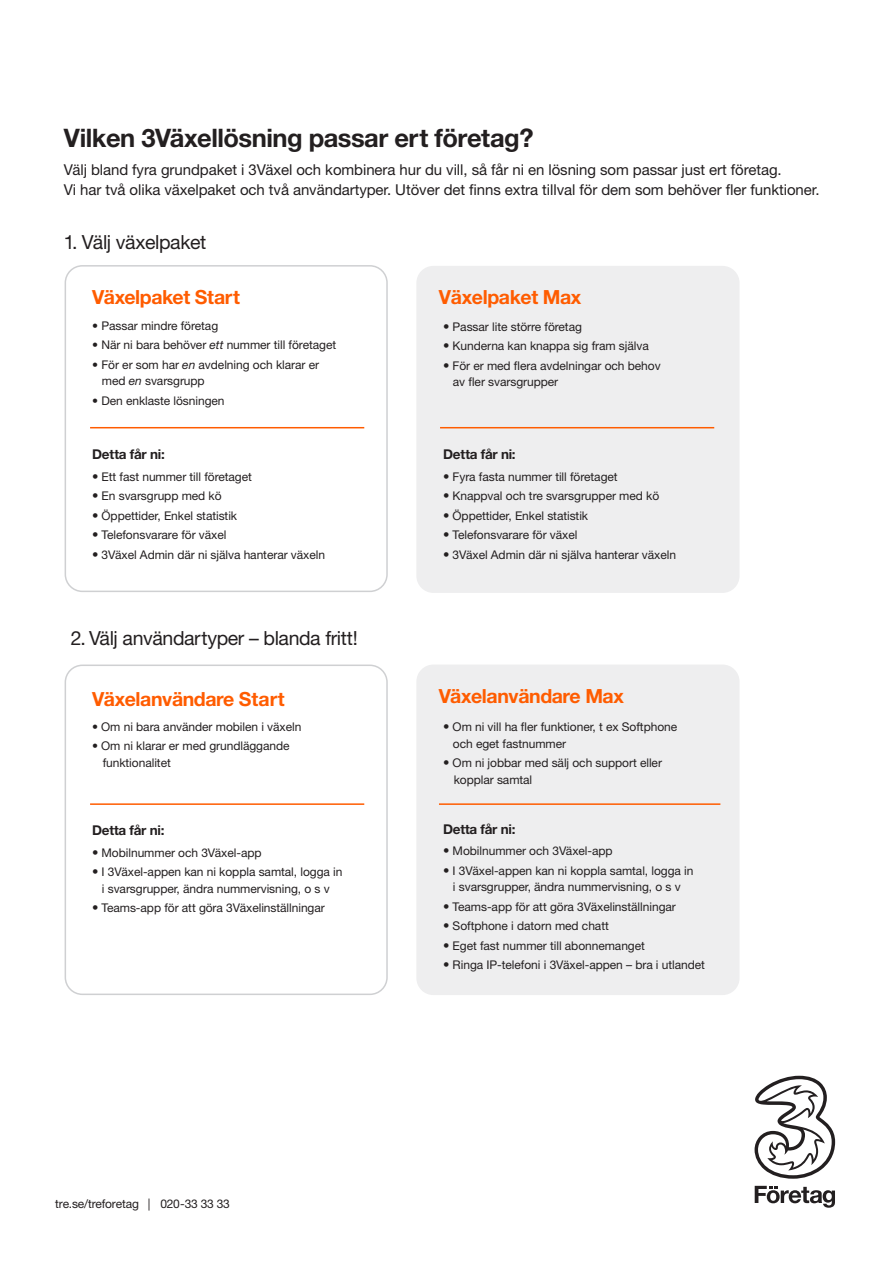
<style>
.page{position:relative;width:893px;height:1263px;background:#fff}
.page>*{position:absolute;margin:0;border:0;box-sizing:border-box;transform-origin:0 0}
.t1{font:700 25.5px "Helvetica Neue LT Std";letter-spacing:-.02em;color:#231f20}
.t2{font:700 19.5px "Helvetica Neue LT Std";letter-spacing:-.02em;color:#ff5c00}
.t3{font:19.5px "Helvetica Neue LT Std";letter-spacing:-.02em;color:#231f20}
.t4{font:15px "Helvetica Neue LT Std";letter-spacing:-.005em;color:#231f20}
.t5{font:700 13.5px "Helvetica Neue LT Std";letter-spacing:-.02em;color:#231f20}
.t6{font:12px/16.5px "Helvetica Neue LT Std";letter-spacing:-.005em;color:#231f20}
.s1{font-style:italic}
.s2{font-size:12.75px}
</style>
<div class="page">
<div style="left:65px;top:265px;width:323px;height:327px;border:2px solid #cfd0d2;border-radius:17px"></div>
<div style="left:65px;top:664px;width:323px;height:331px;border:2px solid #cfd0d2;border-radius:17px"></div>
<div style="left:416px;top:266px;width:323px;height:327px;background:#eeeeef;border-radius:17px"></div>
<div style="left:416px;top:664px;width:323px;height:331px;background:#eeeeef;border-radius:17px"></div>
<hr style="left:90px;top:427px;width:274px;height:1px;background:#ff5c00">
<hr style="left:90px;top:803px;width:274px;height:2px;background:#ff5c00">
<hr style="left:440px;top:427px;width:274px;height:1px;background:#ff5c00">
<hr style="left:439px;top:803px;width:281px;height:2px;background:#ff5c00">
<svg style="left:755px;top:1076px;width:80px;height:103px"></svg>
<svg style="left:755px;top:1186px;width:80px;height:22px"></svg>
<p class="t1" style="left:64px;top:122px;width:471px">Vilken 3Växellösning passar ert företag?</p>
<p class="t4" style="left:64px;top:161px;width:719px">Välj bland fyra grundpaket i 3Växel och kombinera hur du vill, så får ni en lösning som passar just ert företag.</p>
<p class="t4" style="left:64px;top:180px;width:757px">Vi har två olika växelpaket och två användartyper. Utöver det finns extra tillval för dem som behöver fler funktioner.</p>
<p class="t3" style="left:64px;top:230px;width:144px">1. Välj växelpaket</p>
<p class="t2" style="left:92px;top:285px;width:149px">Växelpaket Start</p>
<p class="t6" style="left:92px;top:317px;width:128px">• Passar mindre företag</p>
<p class="t6" style="left:92px;top:337px;width:245px">• När ni bara behöver <span class="s1">ett</span> nummer till företaget</p>
<p class="t6" style="left:102px;top:356px;width:219px;text-indent:-10px">• För er som har <span class="s1">en</span> avdelning och klarar er med <span class="s1">en</span> svarsgrupp</p>
<p class="t6" style="left:92px;top:392px;width:134px">• Den enklaste lösningen</p>
<p class="t5" style="left:92px;top:446px;width:74px">Detta får ni:</p>
<p class="t6" style="left:92px;top:468px;width:161px"><span class="s2">•</span> Ett fast nummer till företaget</p>
<p class="t6" style="left:92px;top:488px;width:131px"><span class="s2">•</span> En svarsgrupp med kö</p>
<p class="t6" style="left:92px;top:507px;width:146px"><span class="s2">•</span> Öppettider, Enkel statistik</p>
<p class="t6" style="left:92px;top:527px;width:136px"><span class="s2">•</span> Telefonsvarare för växel</p>
<p class="t6" style="left:92px;top:546px;width:234px"><span class="s2">•</span> 3Växel Admin där ni själva hanterar växeln</p>
<p class="t3" style="left:71px;top:626px;width:288px">2. Välj användartyper – blanda fritt!</p>
<p class="t2" style="left:92px;top:686px;width:194px">Växelanvändare Start</p>
<p class="t6" style="left:92px;top:718px;width:211px">• Om ni bara använder mobilen i växeln</p>
<p class="t6" style="left:103px;top:738px;width:188px;text-indent:-10px">• Om ni klarar er med grundläggande funktionalitet</p>
<p class="t5" style="left:92px;top:822px;width:74px">Detta får ni:</p>
<p class="t6" style="left:92px;top:844px;width:171px"><span class="s2">•</span> Mobilnummer och 3Växel-app</p>
<p class="t6" style="left:92px;top:863px;width:252px;text-align:center"><span class="s2">•</span> I 3Växel-appen kan ni koppla samtal, logga in i svarsgrupper, ändra nummervisning, o s v</p>
<p class="t6" style="left:92px;top:899px;width:234px"><span class="s2">•</span> Teams-app för att göra 3Växelinställningar</p>
<p class="t2" style="left:439px;top:285px;width:144px">Växelpaket Max</p>
<p class="t6" style="left:443px;top:318px;width:140px"><span class="s2">•</span> Passar lite större företag</p>
<p class="t6" style="left:443px;top:337px;width:207px"><span class="s2">•</span> Kunderna kan knappa sig fram själva</p>
<p class="t6" style="left:443px;top:357px;width:219px"><span class="s2">•</span> För er med flera avdelningar och behov</p>
<p class="t6" style="left:453px;top:373px;width:107px">av fler svarsgrupper</p>
<p class="t5" style="left:443px;top:446px;width:74px">Detta får ni:</p>
<p class="t6" style="left:443px;top:468px;width:176px"><span class="s2">•</span> Fyra fasta nummer till företaget</p>
<p class="t6" style="left:443px;top:488px;width:218px"><span class="s2">•</span> Knappval och tre svarsgrupper med kö</p>
<p class="t6" style="left:443px;top:507px;width:146px"><span class="s2">•</span> Öppettider, Enkel statistik</p>
<p class="t6" style="left:443px;top:527px;width:136px"><span class="s2">•</span> Telefonsvarare för växel</p>
<p class="t6" style="left:443px;top:546px;width:234px"><span class="s2">•</span> 3Växel Admin där ni själva hanterar växeln</p>
<p class="t2" style="left:439px;top:684px;width:186px">Växelanvändare Max</p>
<p class="t6" style="left:453px;top:719px;width:226px;text-indent:-10px"><span class="s2">•</span> Om ni vill ha fler funktioner, t ex Softphone och eget fastnummer</p>
<p class="t6" style="left:454px;top:755px;width:210px;text-indent:-10px"><span class="s2">•</span> Om ni jobbar med sälj och support eller kopplar samtal</p>
<p class="t5" style="left:443px;top:820px;width:74px">Detta får ni:</p>
<p class="t6" style="left:443px;top:843px;width:171px"><span class="s2">•</span> Mobilnummer och 3Växel-app</p>
<p class="t6" style="left:443px;top:862px;width:252px;text-align:center"><span class="s2">•</span> I 3Växel-appen kan ni koppla samtal, logga in i svarsgrupper, ändra nummervisning, o s v</p>
<p class="t6" style="left:443px;top:898px;width:234px"><span class="s2">•</span> Teams-app för att göra 3Växelinställningar</p>
<p class="t6" style="left:443px;top:918px;width:167px"><span class="s2">•</span> Softphone i datorn med chatt</p>
<p class="t6" style="left:443px;top:937px;width:203px"><span class="s2">•</span> Eget fast nummer till abonnemanget</p>
<p class="t6" style="left:443px;top:957px;width:263px"><span class="s2">•</span> Ringa IP-telefoni i 3Växel-appen – bra i utlandet</p>
<p class="t6" style="left:55px;top:1195px;width:176px">tre.se/treforetag | 020-33 33 33</p>
</div>
